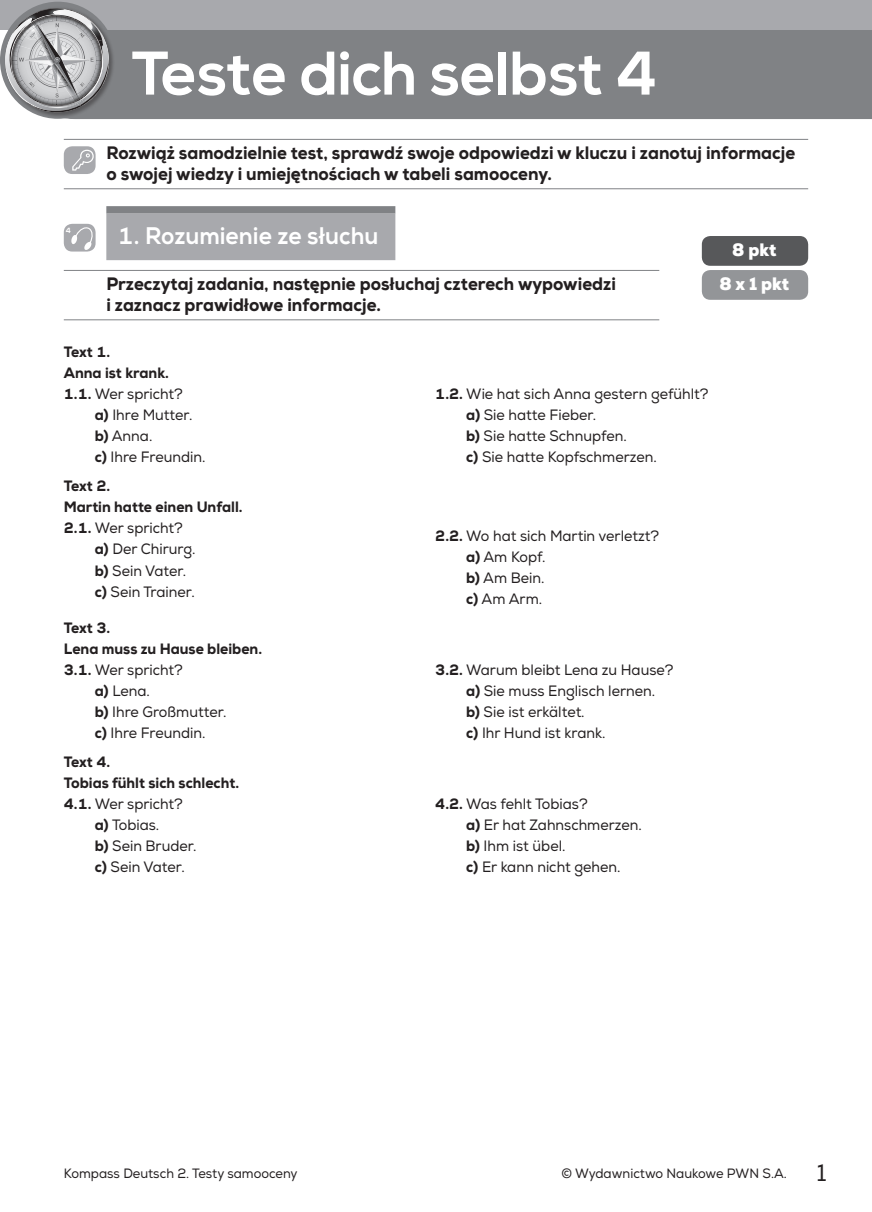
<style>
.page{position:relative;width:872px;height:1212px;background:#fff}
.page>*{position:absolute;margin:0;border:0;box-sizing:border-box;transform-origin:0 0}
.t1{font:700 61.5px "Nexa";color:#fff}
.t2{font:800 24px "Nexa";color:#fff;scale:.95 1}
.t3{font:800 18px/21px "Nexa";color:#231f20;scale:.95 1}
.t4{font:900 18px/34px "Nexa";color:#fff;text-align:center;scale:.95 1}
.t5{font:15px/21px "Nexa";color:#231f20;scale:.95 1}
.t6{font:800 15px "Nexa";color:#231f20;scale:.95 1}
.t7{font:13.5px "Nexa";color:#231f20;scale:.95 1}
.t8{font:700 7.5px "Nexa";color:#fff}
.s1{font-weight:800}
.s2{font-size:24px}
</style>
<div class="page">
<div style="left:49px;top:30px;width:823px;height:89px;background:#808285"></div>
<div style="left:0;top:0;width:872px;height:30px;background:#a8a9ad"></div>
<div style="left:0;top:2px;width:116px;height:117px;border:6px solid #808285;border-radius:50%"></div>
<div style="left:4px;top:7px;width:111px;height:111px;background:#231f20;opacity:.43"></div>
<svg style="left:5px;top:8px;width:104px;height:104px"></svg>
<hr style="left:64px;top:139px;width:744px;height:1px;background:#808285">
<hr style="left:64px;top:188px;width:744px;height:1px;background:#808285">
<div style="left:106px;top:206px;width:289px;height:8px;background:#808285"></div>
<div style="left:106px;top:214px;width:289px;height:46px;background:#a8a9ad"></div>
<hr style="left:64px;top:270px;width:595px;height:1px;background:#808285">
<hr style="left:64px;top:319px;width:595px;height:1px;background:#808285">
<div style="left:64px;top:224px;width:32px;height:28px;background:#a8a9ad;border-radius:9px"></div>
<svg style="left:71px;top:225px;width:24px;height:26px"></svg>
<div style="left:64px;top:146px;width:32px;height:28px;background:#a8a9ad;border-radius:9px"></div>
<svg style="left:72px;top:150px;width:22px;height:21px"></svg>
<div style="left:702px;top:236px;width:106px;height:30px;background:#57585a;border-radius:9px"></div>
<div style="left:702px;top:270px;width:106px;height:30px;background:#939598;border-radius:9px"></div>
<h1 class="t1" style="left:132px;top:38px;width:527px">Teste dich selbst 4</h1>
<p class="t3" style="left:106px;top:142px;width:726px">Rozwiąż samodzielnie test, sprawdź swoje odpowiedzi w kluczu i zanotuj informacje o swojej wiedzy i umiejętnościach w tabeli samooceny.</p>
<h2 class="t2" style="left:118px;top:221px;width:276px">1. Rozumienie ze słuchu</h2>
<p class="t3" style="left:106px;top:273px;width:538px">Przeczytaj zadania, następnie posłuchaj czterech wypowiedzi i zaznacz prawidłowe informacje.</p>
<p class="t6" style="left:64px;top:342px;width:50px">Text 1.</p>
<p class="t6" style="left:64px;top:363px;width:112px">Anna ist krank.</p>
<p class="t5" style="left:64px;top:384px;width:127px"><span class="s1">1.1.</span> Wer spricht?</p>
<p class="t5" style="left:95px;top:405px;width:104px"><span class="s1">a)</span> Ihre Mutter.</p>
<p class="t5" style="left:95px;top:426px;width:62px"><span class="s1">b)</span> Anna.</p>
<p class="t5" style="left:95px;top:447px;width:118px"><span class="s1">c)</span> Ihre Freundin.</p>
<p class="t8" style="left:66px;top:226px;width:7px">4</p>
<p class="t5" style="left:466px;top:384px;width:256px;text-indent:-31px"><span class="s1">1.2.</span> Wie hat sich Anna gestern gefühlt? <span class="s1">a)</span> Sie hatte Fieber.<br><span class="s1">b)</span> Sie hatte Schnupfen.<br><span class="s1">c)</span> Sie hatte Kopfschmerzen.</p>
<p class="t6" style="left:64px;top:477px;width:50px">Text 2.</p>
<p class="t6" style="left:64px;top:498px;width:190px">Martin hatte einen Unfall.</p>
<p class="t5" style="left:64px;top:518px;width:127px"><span class="s1">2.1.</span> Wer spricht?</p>
<p class="t5" style="left:95px;top:539px;width:108px"><span class="s1">a)</span> Der Chirurg.</p>
<p class="t5" style="left:95px;top:560px;width:98px"><span class="s1">b)</span> Sein Vater.</p>
<p class="t5" style="left:95px;top:581px;width:107px"><span class="s1">c)</span> Sein Trainer.</p>
<p class="t6" style="left:64px;top:618px;width:50px">Text 3.</p>
<p class="t6" style="left:64px;top:639px;width:210px">Lena muss zu Hause bleiben.</p>
<p class="t5" style="left:64px;top:660px;width:127px"><span class="s1">3.1.</span> Wer spricht?</p>
<p class="t5" style="left:95px;top:681px;width:60px"><span class="s1">a)</span> Lena.</p>
<p class="t5" style="left:95px;top:702px;width:140px"><span class="s1">b)</span> Ihre Großmutter.</p>
<p class="t5" style="left:95px;top:723px;width:118px"><span class="s1">c)</span> Ihre Freundin.</p>
<p class="t6" style="left:64px;top:752px;width:50px">Text 4.</p>
<p class="t6" style="left:64px;top:773px;width:186px">Tobias fühlt sich schlecht.</p>
<p class="t5" style="left:64px;top:794px;width:127px"><span class="s1">4.1.</span> Wer spricht?</p>
<p class="t5" style="left:95px;top:815px;width:69px"><span class="s1">a)</span> Tobias.</p>
<p class="t5" style="left:95px;top:836px;width:109px"><span class="s1">b)</span> Sein Bruder.</p>
<p class="t5" style="left:95px;top:857px;width:96px"><span class="s1">c)</span> Sein Vater.</p>
<p class="t5" style="left:466px;top:525px;width:204px;text-indent:-31px"><span class="s1">2.2.</span> Wo hat sich Martin verletzt? <span class="s1">a)</span> Am Kopf.<br><span class="s1">b)</span> Am Bein.<br><span class="s1">c)</span> Am Arm.</p>
<p class="t5" style="left:466px;top:660px;width:220px;text-indent:-31px"><span class="s1">3.2.</span> Warum bleibt Lena zu Hause? <span class="s1">a)</span> Sie muss Englisch lernen.<br><span class="s1">b)</span> Sie ist erkältet.<br><span class="s1">c)</span> Ihr Hund ist krank.</p>
<p class="t5" style="left:466px;top:794px;width:186px;text-indent:-31px"><span class="s1">4.2.</span> Was fehlt Tobias?<br><span class="s1">a)</span> Er hat Zahnschmerzen. <span class="s1">b)</span> Ihm ist übel.<br><span class="s1">c)</span> Er kann nicht gehen.</p>
<p class="t4" style="left:719px;top:233px;width:75px">8 pkt<br>8 x 1 pkt</p>
<p class="t7" style="left:64px;top:1165px;width:248px">Kompass Deutsch 2. Testy samooceny</p>
<p class="t7" style="left:561px;top:1165px;width:280px">© Wydawnictwo Naukowe PWN S.A. <span class="s2">1</span></p>
</div>
